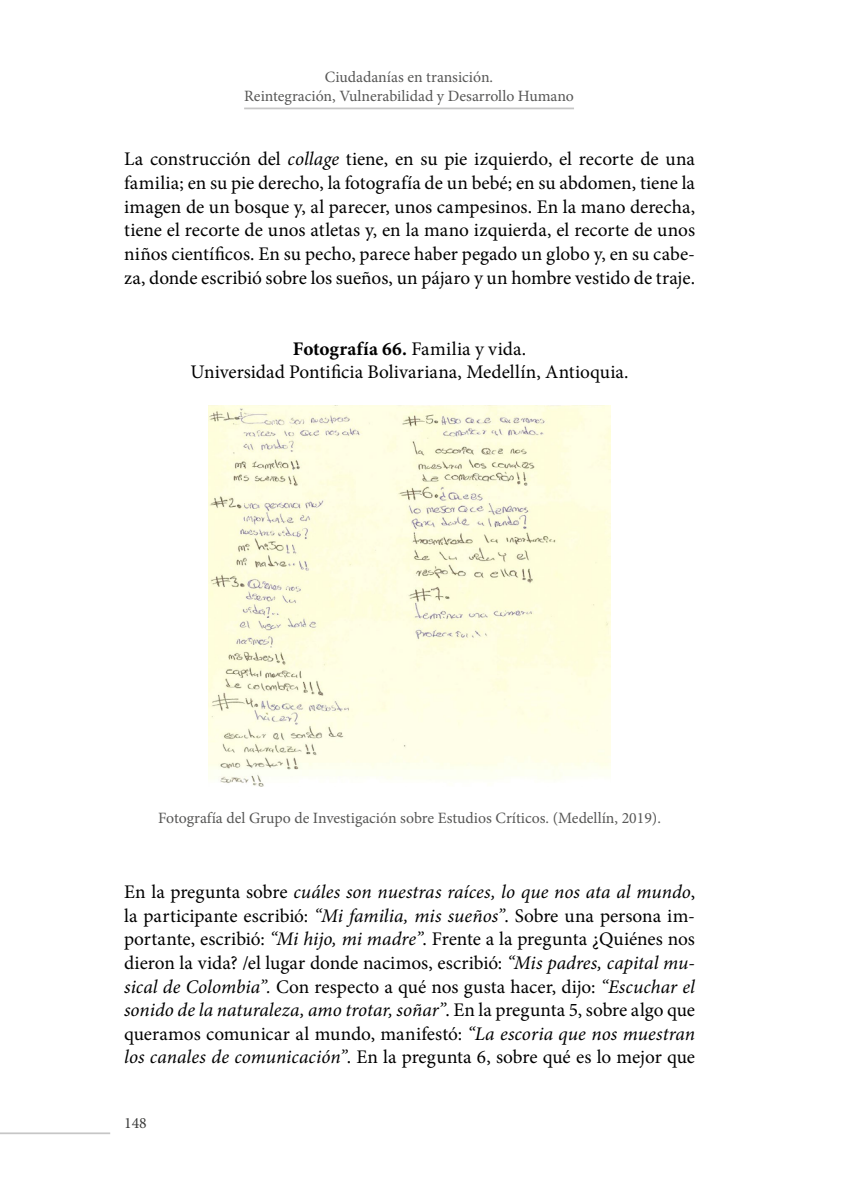
<style>
.page{position:relative;width:844px;height:1191px;background:#fff}
.page>*{position:absolute;margin:0;border:0;box-sizing:border-box;transform-origin:0 0}
.t1{font:19.25px/23.6px "Minion Pro";color:#000;text-align:justify}
.t2{font:15.75px/19.2px "Minion Pro";color:#575756;text-align:center}
.t3{font:15.75px "Minion Pro";color:#3c3c3b}
.s1{font-style:italic}
.s2{font-weight:700}
</style>
<div class="page">
<hr style="left:0;top:1132px;width:110px;height:2px;background:#c6c6c6">
<hr style="left:244px;top:108px;width:330px;height:1px;background:#c6c6c6">
<img style="left:208px;top:406px;width:402px;height:380px">
<p class="t2" style="left:244px;top:68px;width:331px">Ciudadanías en transición.<br>Reintegración, Vulnerabilidad y Desarrollo Humano</p>
<p class="t1" style="left:124px;top:148px;width:572px">La construcción del <span class="s1">collage</span> tiene, en su pie izquierdo, el recorte de una familia; en su pie derecho, la fotografía de un bebé; en su abdomen, tiene la imagen de un bosque y, al parecer, unos campesinos. En la mano derecha, tiene el recorte de unos atletas y, en la mano izquierda, el recorte de unos niños científicos. En su pecho, parece haber pegado un globo y, en su cabe&shy;za, donde escribió sobre los sueños, un pájaro y un hombre vestido de traje.</p>
<p class="t1" style="left:190px;top:337px;width:439px;text-align:center"><span class="s2">Fotografía 66.</span> Familia y vida.<br>Universidad Pontificia Bolivariana, Medellín, Antioquia.</p>
<p class="t2" style="left:158px;top:808px;width:504px">Fotografía del Grupo de Investigación sobre Estudios Críticos. (Medellín, 2019).</p>
<p class="t1" style="left:124px;top:880px;width:572px">En la pregunta sobre <span class="s1">cuáles son nuestras raíces, lo que nos ata al mundo</span>, la participante escribió: <span class="s1">“Mi familia, mis sueños”</span>. Sobre una persona im&shy;portante, escribió: <span class="s1">“Mi hijo, mi madre”</span>. Frente a la pregunta ¿Quiénes nos dieron la vida? /el lugar donde nacimos, escribió: <span class="s1">“Mis padres, capital mu&shy;sical de Colombia”.</span> Con respecto a qué nos gusta hacer, dijo: <span class="s1">“Escuchar el sonido de la naturaleza, amo trotar, soñar”</span>. En la pregunta 5, sobre algo que queramos comunicar al mundo, manifestó: <span class="s1">“La escoria que nos muestran los canales de comunicación”</span>. En la pregunta 6, sobre qué es lo mejor que</p>
<p class="t3" style="left:124px;top:1112px;width:24px">148</p>
</div>
